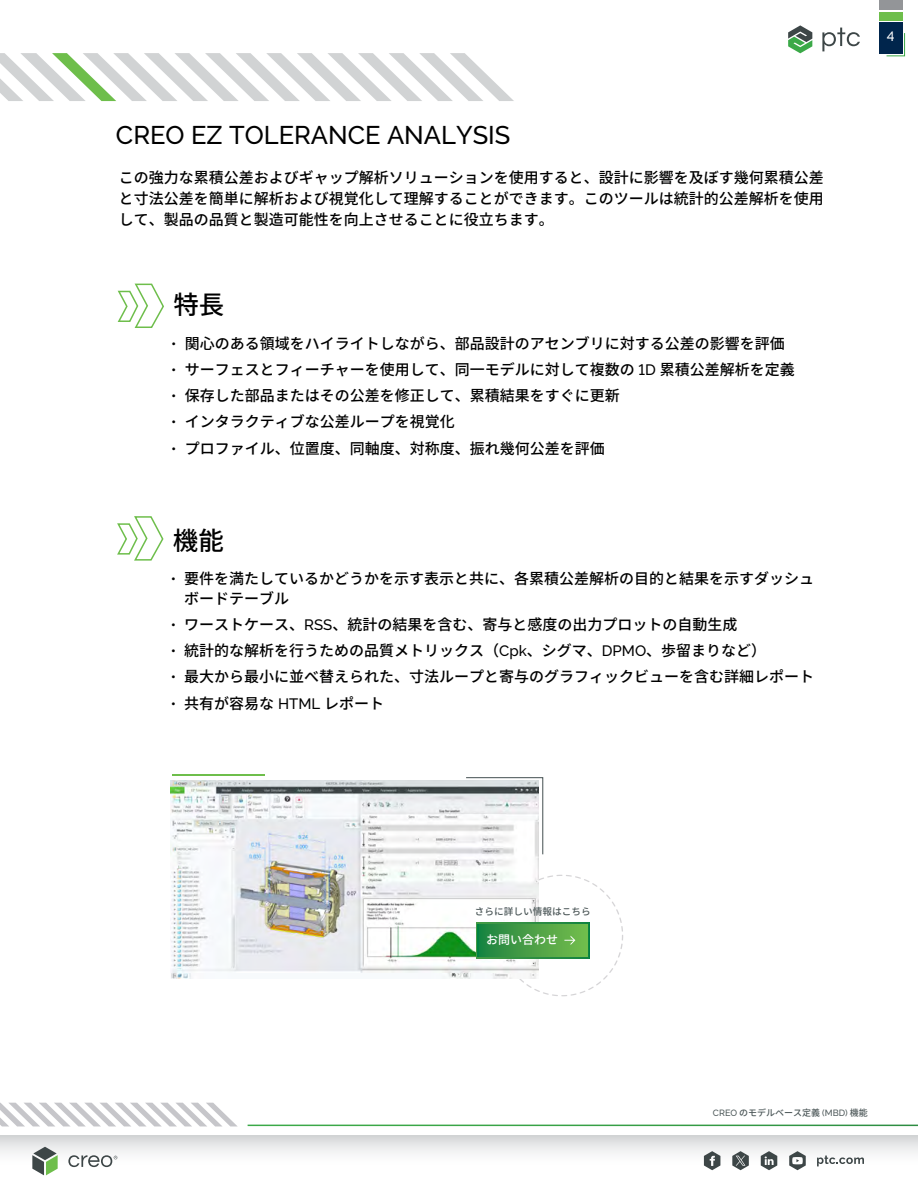
<style>
.page{position:relative;width:918px;height:1188px;background:#fff}
.page>*{position:absolute;margin:0;border:0;box-sizing:border-box;transform-origin:0 0}
.t1{font:500 25.5px "PTC Raleway";color:#000}
.t2{font:500 25.5px "Noto Sans CJ Kjp";color:#000}
.t3{font:500 15px/21px "Noto Sans CJ Kjp";color:#000;text-align:justify}
.t4{font:500 13.5px "PTC Raleway";color:#fff}
.t5{font:500 12px "Noto Sans CJ Kjp";color:#fff}
.t6{font:500 9.6px "Noto Sans CJ Kjp";color:#4d5859}
.t7{font:500 9px "Noto Sans CJ Kjp";color:#4d5859}
.s1{font-family:"PTC Raleway"}
</style>
<div class="page">
<div style="left:0;top:1136px;width:918px;height:32px;background:linear-gradient(to bottom,#dbdcdd,#fff)"></div>
<svg style="left:68px;top:1155px;width:49px;height:12px"></svg>
<svg style="left:32px;top:1147px;width:26px;height:28px"></svg>
<svg style="left:0;top:1103px;width:237px;height:23px"></svg>
<svg style="left:788px;top:25px;width:24px;height:28px"></svg>
<svg style="left:822px;top:28px;width:38px;height:23px"></svg>
<div style="left:879px;top:22px;width:24px;height:32px;background:#00254c"></div>
<svg style="left:886px;top:33px;width:19px;height:24px"></svg>
<div style="left:879px;top:12px;width:24px;height:8px;background:#6ebe4b"></div>
<div style="left:879px;top:0;width:24px;height:10px;background:#939598"></div>
<svg style="left:704px;top:1151px;width:16px;height:19px"></svg>
<svg style="left:761px;top:1151px;width:16px;height:19px"></svg>
<svg style="left:789px;top:1151px;width:17px;height:19px"></svg>
<svg style="left:817px;top:1156px;width:47px;height:10px"></svg>
<svg style="left:732px;top:1151px;width:17px;height:19px"></svg>
<svg style="left:0;top:53px;width:514px;height:48px"></svg>
<svg style="left:117px;top:283px;width:47px;height:45px"></svg>
<svg style="left:117px;top:516px;width:47px;height:45px"></svg>
<img style="left:171px;top:781px;width:368px;height:197px">
<hr style="left:172px;top:774px;width:93px;height:1px;background:#6ebe4b">
<svg style="left:465px;top:777px;width:79px;height:78px"></svg>
<div style="left:476px;top:923px;width:113px;height:35px;background:#008341"></div>
<svg style="left:479px;top:924px;width:22px;height:33px"></svg>
<svg style="left:501px;top:875px;width:122px;height:121px"></svg>
<h1 class="t1" style="left:116px;top:120px;width:396px">CREO EZ TOLERANCE ANALYSIS</h1>
<p class="t3" style="left:119px;top:167px;width:707px">この強力な累積公差およびギャップ解析ソリューションを使用すると、設計に影響を及ぼす幾何累積公差と寸法公差を簡単に解析および視覚化して理解することができます。このツールは統計的公差解析を使用して、製品の品質と製造可能性を向上させることに役立ちます。</p>
<h1 class="t2" style="left:173px;top:290px;width:52px">特長</h1>
<p class="t3" style="left:171px;top:333px;width:615px"><span class="s1">•</span> 関心のある領域をハイライトしながら、部品設計のアセンブリに対する公差の影響を評価</p>
<p class="t3" style="left:171px;top:359px;width:625px"><span class="s1">•</span> サーフェスとフィーチャーを使用して、同一モデルに対して複数の <span class="s1">1D</span> 累積公差解析を定義</p>
<p class="t3" style="left:171px;top:385px;width:450px"><span class="s1">•</span> 保存した部品またはその公差を修正して、累積結果をすぐに更新</p>
<p class="t3" style="left:171px;top:412px;width:285px"><span class="s1">•</span> インタラクティブな公差ループを視覚化</p>
<p class="t3" style="left:171px;top:438px;width:435px"><span class="s1">•</span> プロファイル、位置度、同軸度、対称度、振れ幾何公差を評価</p>
<h1 class="t2" style="left:173px;top:526px;width:53px">機能</h1>
<p class="t3" style="left:184px;top:569px;width:632px;line-height:19.5px;text-indent:-14px"><span class="s1">•</span> 要件を満たしているかどうかを示す表示と共に、各累積公差解析の目的と結果を示すダッシュボードテーブル</p>
<p class="t3" style="left:171px;top:614px;width:568px"><span class="s1">•</span> ワーストケース、<span class="s1">RSS</span>、統計の結果を含む、寄与と感度の出力プロットの自動生成</p>
<p class="t3" style="left:171px;top:640px;width:597px"><span class="s1">•</span> 統計的な解析を行うための品質メトリックス（<span class="s1">Cpk</span>、シグマ、<span class="s1">DPMO</span>、歩留まりなど）</p>
<p class="t3" style="left:171px;top:667px;width:645px"><span class="s1">•</span> 最大から最小に並べ替えられた、寸法ループと寄与のグラフィックビューを含む詳細レポート</p>
<p class="t3" style="left:171px;top:693px;width:215px"><span class="s1">•</span> 共有が容易な <span class="s1">HTML</span> レポート</p>
<p class="t4" style="left:887px;top:28px;width:9px">4</p>
<p class="t6" style="left:475px;top:906px;width:117px">さらに詳しい情報はこちら</p>
<p class="t5" style="left:486px;top:933px;width:73px">お問い合わせ</p>
<p class="t7" style="left:713px;top:1108px;width:156px"><span class="s1">CREO</span> のモデルベース定義 <span class="s1">(MBD)</span> 機能</p>
</div>
